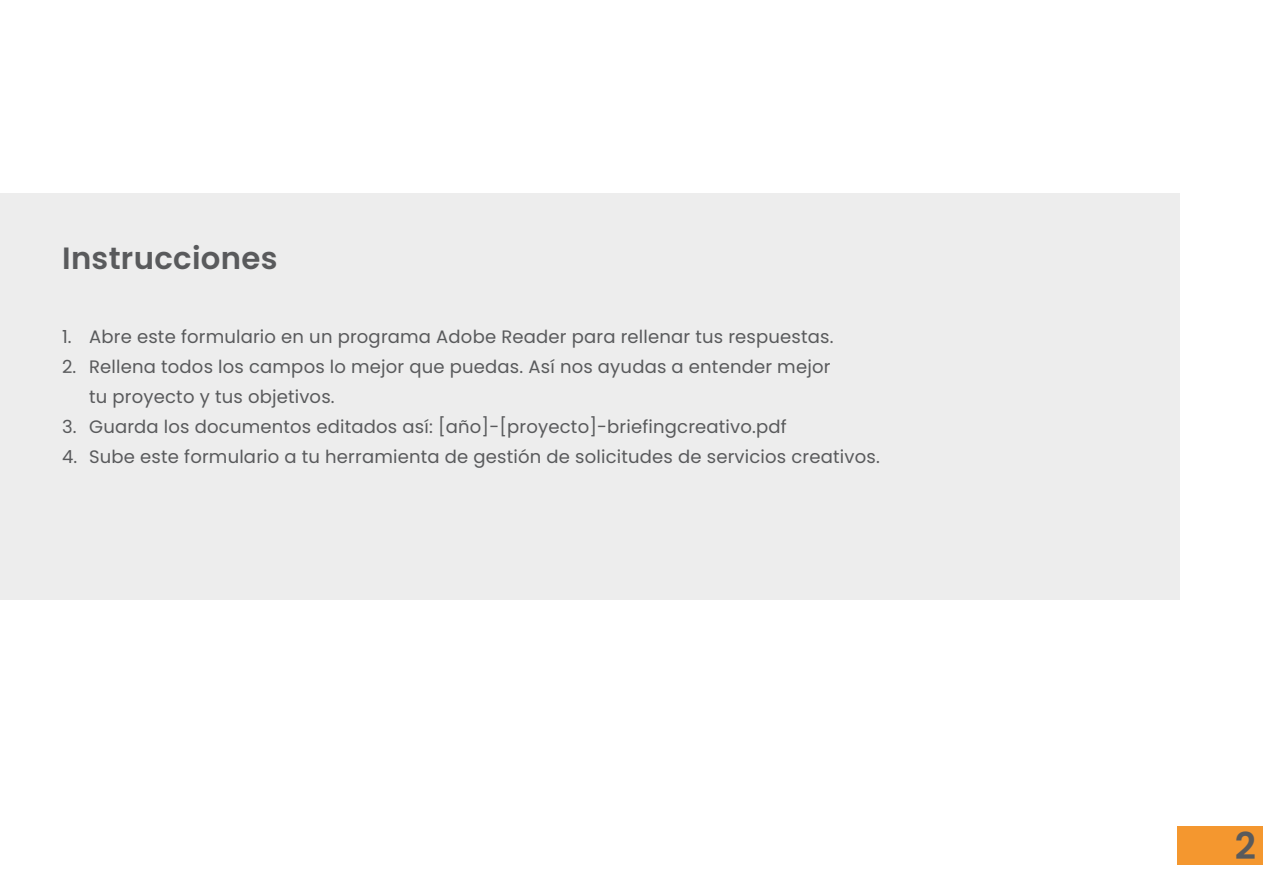
<style>
.page{position:relative;width:1263px;height:893px;background:#fff}
.page>*{position:absolute;margin:0;border:0;box-sizing:border-box;transform-origin:0 0}
.t1{font:600 37.05px "Poppins";color:#595a5c}
.t2{font:600 30.75px "Poppins";letter-spacing:.01em;color:#595a5c}
.t3{font:18px/30px "Poppins";letter-spacing:.01em;color:#595a5c}
</style>
<div class="page">
<div style="left:0;top:193px;width:1179px;height:406px;background:#ededed"></div>
<div style="left:1177px;top:826px;width:86px;height:39px;background:#f4972f"></div>
<h2 class="t2" style="left:62px;top:241px;width:217px">Instrucciones</h2>
<p class="t3" style="left:62px;top:322px;width:773px">1. Abre este formulario en un programa Adobe Reader para rellenar tus respuestas.</p>
<p class="t3" style="left:89px;top:352px;width:743px;text-indent:-27px">2. Rellena todos los campos lo mejor que puedas. Así nos ayudas a entender mejor tu proyecto y tus objetivos.</p>
<p class="t3" style="left:62px;top:412px;width:726px">3. Guarda los documentos editados así: [año]-[proyecto]-briefingcreativo.pdf</p>
<p class="t3" style="left:62px;top:442px;width:819px">4. Sube este formulario a tu herramienta de gestión de solicitudes de servicios creativos.</p>
<h1 class="t1" style="left:1235px;top:824px;width:23px">2</h1>
</div>
